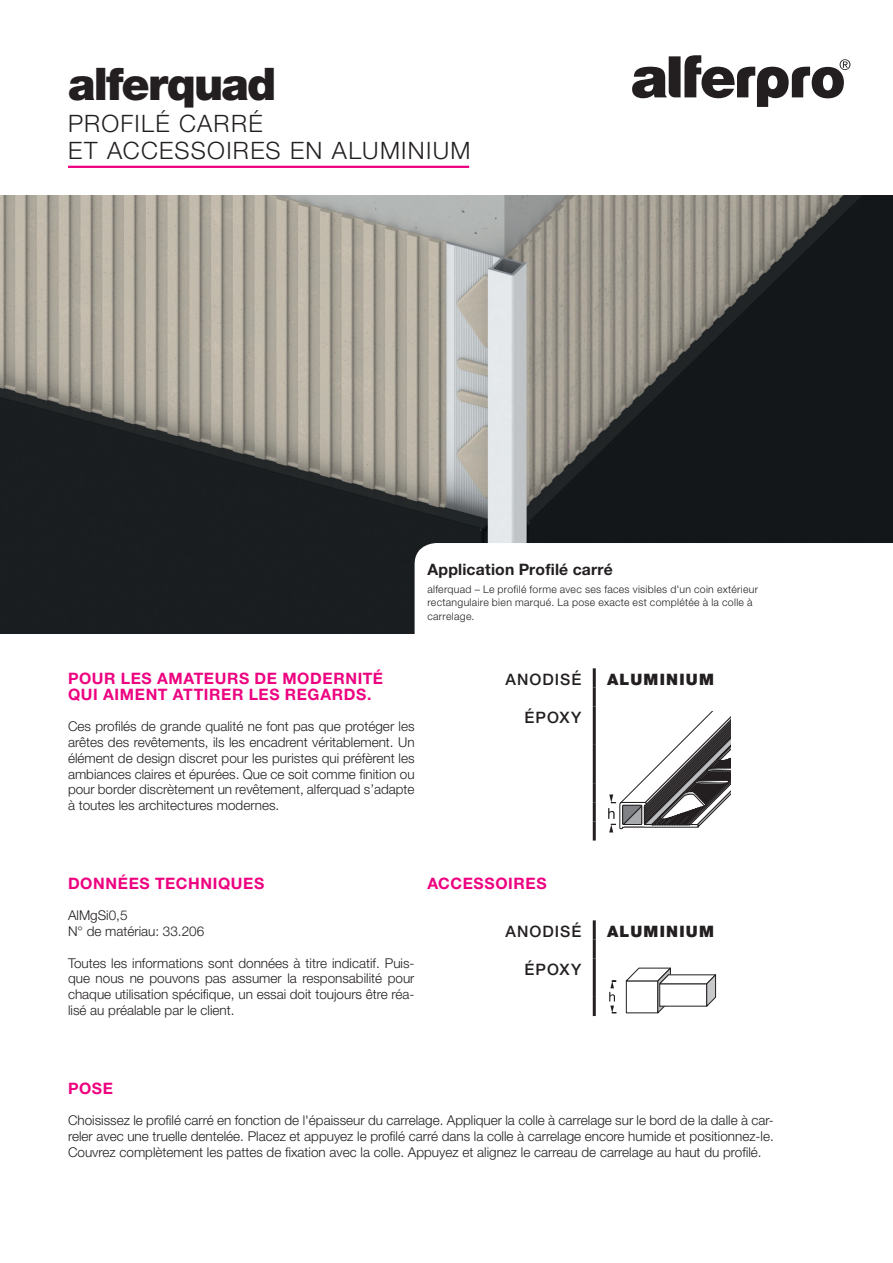
<style>
.page{position:relative;width:893px;height:1263px;background:#fff}
.page>*{position:absolute;margin:0;border:0;box-sizing:border-box;transform-origin:0 0}
.t1{font:900 45px "Helvetica Neue LT Std";letter-spacing:-.04em;color:#231f20}
.t2{font:300 24px/27.5px "Helvetica Neue LT Std";letter-spacing:.055em;color:#231f20}
.t3{font:700 15.75px/15.8px "Helvetica Neue LT Std";letter-spacing:.04em;color:#ed0280}
.t4{font:500 15.75px "Helvetica Neue LT Std";letter-spacing:.065em;color:#231f20}
.t5{font:700 15.75px "Helvetica Neue LT Std";letter-spacing:.015em;color:#231f20}
.t6{font:900 15.75px "Helvetica Neue LT Std";letter-spacing:.08em;color:#231f20}
.t7{font:300 13.5px/15.8px "Helvetica Neue LT Std";color:#231f20;text-align:justify}
.t8{font:300 10.5px/13.5px "Helvetica Neue LT Std";letter-spacing:.03em;color:#231f20}
</style>
<div class="page">
<svg style="left:632px;top:55px;width:218px;height:52px"></svg>
<hr style="left:68px;top:166px;width:401px;height:2px;background:#ed0280">
<img style="left:0;top:196px;width:893px;height:437px">
<svg style="left:415px;top:543px;width:478px;height:90px"></svg>
<svg style="left:608px;top:712px;width:123px;height:120px"></svg>
<svg style="left:609px;top:981px;width:7px;height:32px"></svg>
<svg style="left:625px;top:967px;width:91px;height:47px"></svg>
<hr style="left:593px;top:707px;width:3px;height:38px;background:#231f20">
<hr style="left:593px;top:668px;width:3px;height:19px;background:#231f20">
<hr style="left:593px;top:687px;width:3px;height:20px;background:#231f20">
<hr style="left:593px;top:745px;width:3px;height:19px;background:#231f20">
<hr style="left:593px;top:764px;width:3px;height:19px;background:#231f20">
<hr style="left:593px;top:783px;width:3px;height:19px;background:#231f20">
<hr style="left:593px;top:802px;width:3px;height:19px;background:#231f20">
<hr style="left:593px;top:821px;width:3px;height:19px;background:#231f20">
<hr style="left:593px;top:959px;width:3px;height:38px;background:#231f20">
<hr style="left:593px;top:920px;width:3px;height:19px;background:#231f20">
<hr style="left:593px;top:939px;width:3px;height:20px;background:#231f20">
<hr style="left:593px;top:997px;width:3px;height:19px;background:#231f20">
<h1 class="t1" style="left:68px;top:57px;width:210px">alferquad</h1>
<h2 class="t2" style="left:68px;top:109px;width:404px">PROFILÉ CARRÉ<br>ET ACCESSOIRES EN ALUMINIUM</h2>
<p class="t5" style="left:427px;top:559px;width:187px">Application Profilé carré</p>
<p class="t8" style="left:427px;top:582px;width:332px">alferquad – Le profilé forme avec ses faces visibles d'un coin extérieur rectangulaire bien marqué. La pose exacte est complétée à la colle à carrelage.</p>
<p class="t3" style="left:68px;top:670px;width:317px">POUR LES AMATEURS DE MODERNITÉ<br>QUI AIMENT ATTIRER LES REGARDS.</p>
<p class="t7" style="left:68px;top:718px;width:348px">Ces profilés de grande qualité ne font pas que protéger les arêtes des revêtements, ils les encadrent véritablement. Un élément de design discret pour les puristes qui préfèrent les ambiances claires et épurées. Que ce soit comme finition ou pour border discrètement un revêtement, alferquad s’adapte à toutes les architectures modernes.</p>
<p class="t4" style="left:505px;top:670px;width:78px">ANODISÉ</p>
<p class="t4" style="left:524px;top:708px;width:58px">ÉPOXY</p>
<p class="t6" style="left:607px;top:670px;width:109px">ALUMINIUM</p>
<p class="t3" style="left:68px;top:875px;width:198px">DONNÉES TECHNIQUES</p>
<p class="t7" style="left:68px;top:907px;width:138px">AlMgSi0,5<br>N° de matériau: 33.206</p>
<p class="t7" style="left:68px;top:955px;width:348px">Toutes les informations sont données à titre indicatif. Puis&shy;que nous ne pouvons pas assumer la responsabilité pour chaque utilisation spécifique, un essai doit toujours être réa&shy;lisé au préalable par le client.</p>
<p class="t3" style="left:427px;top:875px;width:121px">ACCESSOIRES</p>
<p class="t4" style="left:505px;top:922px;width:78px">ANODISÉ</p>
<p class="t4" style="left:524px;top:960px;width:58px">ÉPOXY</p>
<p class="t6" style="left:607px;top:922px;width:109px">ALUMINIUM</p>
<p class="t3" style="left:68px;top:1080px;width:47px">POSE</p>
<p class="t7" style="left:68px;top:1112px;width:707px">Choisissez le profilé carré en fonction de l'épaisseur du carrelage. Appliquer la colle à carrelage sur le bord de la dalle à car&shy;reler avec une truelle dentelée. Placez et appuyez le profilé carré dans la colle à carrelage encore humide et positionnez-le.<br>Couvrez complètement les pattes de fixation avec la colle. Appuyez et alignez le carreau de carrelage au haut du profilé.</p>
</div>
